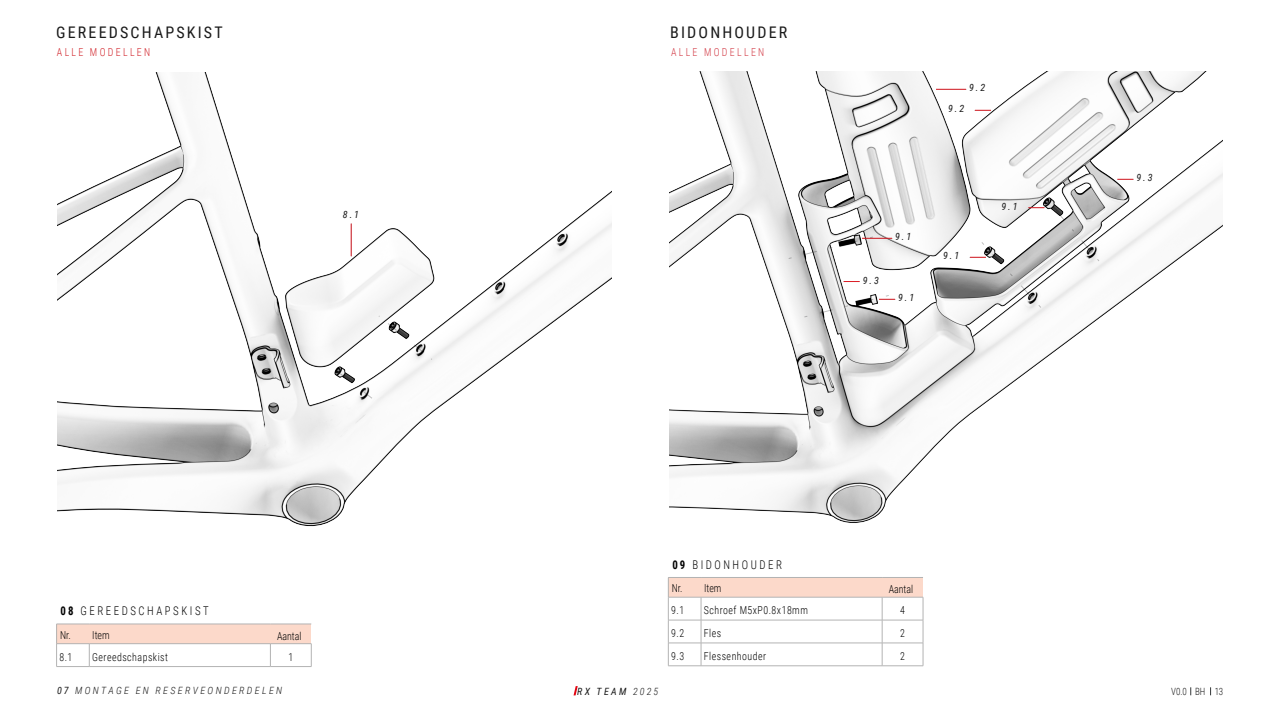
<style>
.page{position:relative;width:1280px;height:720px;background:#fff}
.page>*{position:absolute;margin:0;border:0;box-sizing:border-box;transform-origin:0 0}
.TITULOS_SECUNDARIOS{font:16px "Roboto Condensed";letter-spacing:.135em;color:#1a1a1a}
.HIGHLIGHTS{font:300 12px "Roboto Condensed";letter-spacing:.235em;color:#000;scale:.9 1}
.Texto_tabla{font:300 11px "Roboto Condensed";letter-spacing:.05em;color:#000;scale:.9 1}
.tablas{font:300 11px "Roboto Condensed";color:#000;scale:.9 1}
.referencia_bici{font:300 11px "Roboto Condensed";letter-spacing:.235em;color:#d23a45;scale:.9 1}
.referencia_bici-2{font:300 11px "Roboto Condensed";letter-spacing:.235em;color:#d1232a;scale:.9 1}
.pie_gama{font:italic 10px "Roboto Condensed";letter-spacing:.235em;color:#1a1a1a}
.pie_gama-2{font:italic 300 10px "Roboto Condensed";letter-spacing:.235em;color:#1a1a1a}
.t1{font:300 10px "Roboto Condensed";color:#1a1a1a;scale:.9 1}
.s1{font-weight:700}
.s2{font-weight:400}
.s3{font-weight:300}
</style>
<div class="page">
<svg style="left:574px;top:686px;width:4px;height:9px"></svg>
<div style="left:668px;top:577px;width:255px;height:20px;background:#fcd9ca"></div>
<hr style="left:668px;top:620px;width:33px;height:1px;background:#b3b3b3">
<hr style="left:701px;top:620px;width:181px;height:1px;background:#b3b3b3">
<hr style="left:882px;top:620px;width:41px;height:1px;background:#b3b3b3">
<hr style="left:668px;top:643px;width:33px;height:1px;background:#b3b3b3">
<hr style="left:701px;top:643px;width:181px;height:1px;background:#b3b3b3">
<svg style="left:701px;top:598px;width:1px;height:68px"></svg>
<hr style="left:882px;top:643px;width:41px;height:1px;background:#b3b3b3">
<svg style="left:882px;top:598px;width:1px;height:68px"></svg>
<hr style="left:668px;top:666px;width:33px;height:1px;background:#b3b3b3">
<hr style="left:882px;top:666px;width:41px;height:1px;background:#b3b3b3">
<hr style="left:668px;top:577px;width:33px;height:1px;background:#b3b3b3">
<svg style="left:668px;top:578px;width:1px;height:88px"></svg>
<hr style="left:701px;top:577px;width:181px;height:1px;background:#b3b3b3">
<hr style="left:882px;top:577px;width:41px;height:1px;background:#b3b3b3">
<hr style="left:668px;top:597px;width:33px;height:1px;background:#b3b3b3">
<hr style="left:701px;top:597px;width:181px;height:1px;background:#b3b3b3">
<hr style="left:882px;top:597px;width:41px;height:1px;background:#b3b3b3">
<hr style="left:701px;top:666px;width:181px;height:1px;background:#b3b3b3">
<svg style="left:923px;top:597px;width:1px;height:69px"></svg>
<div style="left:57px;top:624px;width:254px;height:20px;background:#fcd9ca"></div>
<svg style="left:89px;top:645px;width:1px;height:21px"></svg>
<svg style="left:270px;top:645px;width:1px;height:21px"></svg>
<hr style="left:56px;top:666px;width:33px;height:1px;background:#b3b3b3">
<hr style="left:89px;top:666px;width:181px;height:1px;background:#b3b3b3">
<hr style="left:270px;top:666px;width:41px;height:1px;background:#b3b3b3">
<hr style="left:56px;top:624px;width:33px;height:1px;background:#b3b3b3">
<svg style="left:56px;top:625px;width:1px;height:41px"></svg>
<hr style="left:89px;top:624px;width:181px;height:1px;background:#b3b3b3">
<hr style="left:270px;top:624px;width:41px;height:1px;background:#b3b3b3">
<hr style="left:56px;top:644px;width:33px;height:1px;background:#b3b3b3">
<hr style="left:89px;top:644px;width:181px;height:1px;background:#b3b3b3">
<hr style="left:270px;top:644px;width:41px;height:1px;background:#b3b3b3">
<svg style="left:311px;top:644px;width:1px;height:22px"></svg>
<img style="left:57px;top:73px;width:555px;height:454px">
<hr style="left:351px;top:224px;width:1px;height:32px;background:#dc1e26">
<svg style="left:323px;top:308px;width:110px;height:98px"></svg>
<img style="left:670px;top:71px;width:552px;height:452px">
<svg style="left:844px;top:281px;width:16px;height:1px"></svg>
<svg style="left:1117px;top:179px;width:16px;height:1px"></svg>
<svg style="left:975px;top:110px;width:16px;height:1px"></svg>
<hr style="left:862px;top:238px;width:30px;height:1px;background:#dc1e26">
<hr style="left:936px;top:89px;width:30px;height:1px;background:#dc1e26">
<svg style="left:778px;top:236px;width:96px;height:26px"></svg>
<svg style="left:970px;top:191px;width:130px;height:118px"></svg>
<svg style="left:794px;top:294px;width:101px;height:27px"></svg>
<p class="TITULOS_SECUNDARIOS" style="left:56px;top:21px;width:168px">GEREEDSCHAPSKIST</p>
<p class="referencia_bici-2" style="left:57px;top:44px;width:105px">ALLE MODELLEN</p>
<p class="pie_gama" style="left:343px;top:208px;width:18px">8.1</p>
<p class="HIGHLIGHTS" style="left:61px;top:603px;width:166px"><span class="s1">08</span> GEREEDSCHAPSKIST</p>
<p class="Texto_tabla" style="left:59px;top:649px;width:16px">8.1</p>
<p class="Texto_tabla" style="left:92px;top:649px;width:86px">Gereedschapskist</p>
<p class="Texto_tabla" style="left:288px;top:649px;width:7px">1</p>
<p class="tablas" style="left:60px;top:627px;width:14px">Nr.</p>
<p class="tablas" style="left:92px;top:627px;width:21px">Item</p>
<p class="tablas" style="left:277px;top:628px;width:29px">Aantal</p>
<p class="pie_gama-2" style="left:57px;top:684px;width:227px"><span class="s2">07</span> MONTAGE EN RESERVEONDERDELEN</p>
<p class="TITULOS_SECUNDARIOS" style="left:670px;top:21px;width:119px">BIDONHOUDER</p>
<p class="referencia_bici" style="left:671px;top:44px;width:105px">ALLE MODELLEN</p>
<p class="pie_gama" style="left:969px;top:81px;width:18px">9.2</p>
<p class="pie_gama" style="left:948px;top:102px;width:18px">9.2</p>
<p class="pie_gama" style="left:863px;top:273px;width:18px">9.3</p>
<p class="pie_gama" style="left:895px;top:230px;width:18px">9.1</p>
<p class="pie_gama" style="left:898px;top:291px;width:18px">9.1</p>
<p class="pie_gama" style="left:943px;top:249px;width:18px">9.1</p>
<p class="pie_gama" style="left:1001px;top:199px;width:18px">9.1</p>
<p class="HIGHLIGHTS" style="left:672px;top:556px;width:123px"><span class="s1">09</span> BIDONHOUDER</p>
<p class="Texto_tabla" style="left:671px;top:603px;width:16px">9.1</p>
<p class="Texto_tabla" style="left:704px;top:603px;width:117px">Schroef M5xP0.8x18mm</p>
<p class="Texto_tabla" style="left:900px;top:603px;width:7px">4</p>
<p class="Texto_tabla" style="left:671px;top:626px;width:16px">9.2</p>
<p class="Texto_tabla" style="left:704px;top:626px;width:21px">Fles</p>
<p class="Texto_tabla" style="left:900px;top:626px;width:7px">2</p>
<p class="Texto_tabla" style="left:671px;top:649px;width:16px">9.3</p>
<p class="Texto_tabla" style="left:704px;top:649px;width:71px">Flessenhouder</p>
<p class="Texto_tabla" style="left:900px;top:649px;width:7px">2</p>
<p class="tablas" style="left:672px;top:581px;width:14px">Nr.</p>
<p class="tablas" style="left:704px;top:581px;width:21px">Item</p>
<p class="tablas" style="left:889px;top:582px;width:29px">Aantal</p>
<p class="pie_gama" style="left:1136px;top:171px;width:18px">9.3</p>
<p class="pie_gama" style="left:577px;top:685px;width:82px">RX TEAM <span class="s3">2025</span></p>
<p class="t1" style="left:1171px;top:685px;width:59px">V0.0 BH 13</p>
</div>
